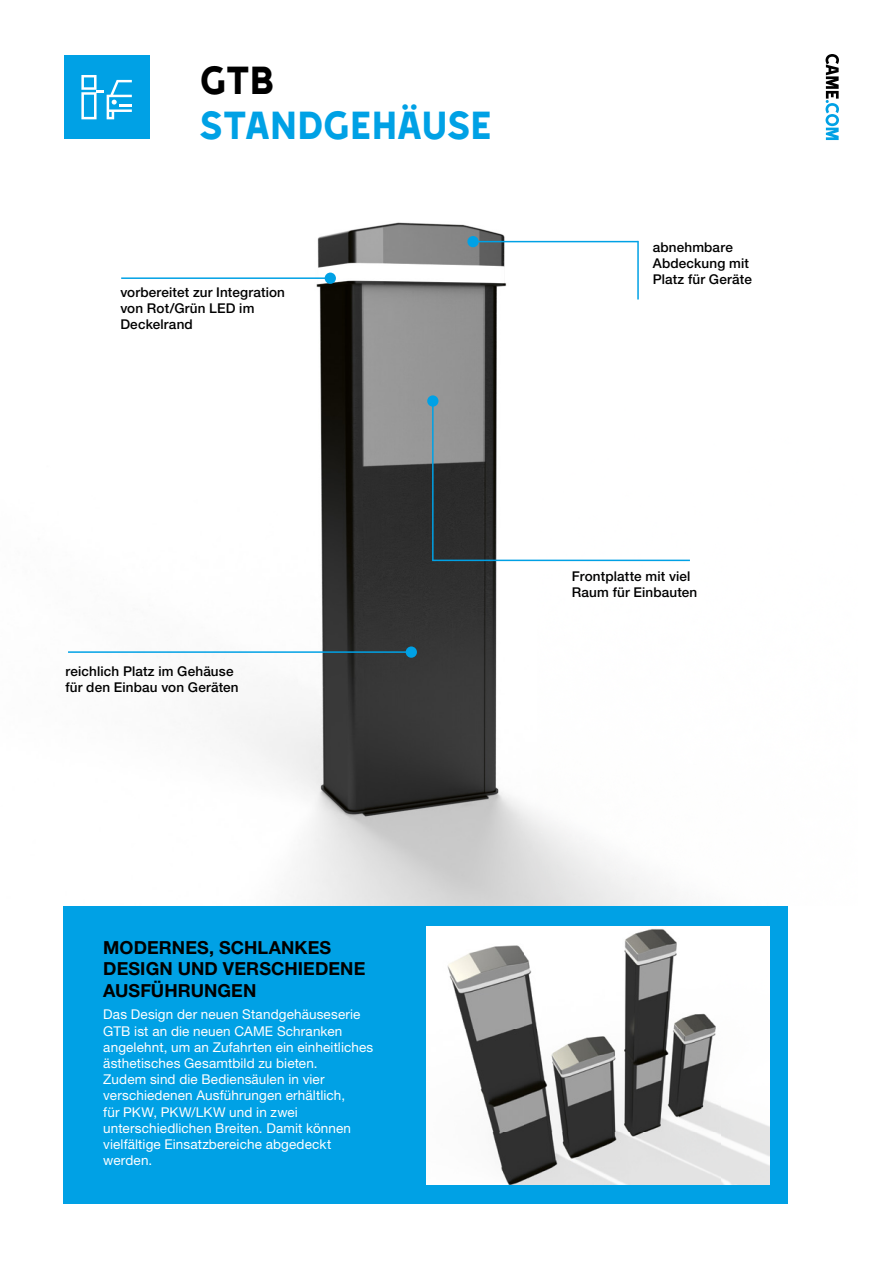
<style>
.page{position:relative;width:893px;height:1263px;background:#fff}
.page>*{position:absolute;margin:0;border:0;box-sizing:border-box;transform-origin:0 0}
.t1{font:45px "Came Type";letter-spacing:-.005em;color:#00a1e5}
.t2{font:45px "Came Type";color:#000}
.t3{font:700 18px/21.6px "Helvetica Neue LT Pro";letter-spacing:.005em;color:#000}
.t4{font:13.5px/16.2px "Helvetica Neue LT Pro";letter-spacing:.01em;color:#fff}
.t5{font:500 13.5px/16.2px "Helvetica Neue LTW1 G";letter-spacing:.01em;color:#000}
</style>
<div class="page">
<img style="left:149px;top:55px;width:689px;height:851px">
<svg style="left:825px;top:54px;width:14px;height:86px"></svg>
<div style="left:64px;top:55px;width:85px;height:84px;background:#00a1e5"></div>
<svg style="left:81px;top:75px;width:51px;height:44px"></svg>
<hr style="left:432px;top:401px;width:2px;height:159px;background:#00a1e5">
<hr style="left:432px;top:560px;width:258px;height:1px;background:#00a1e5">
<div style="left:427px;top:395px;width:11px;height:12px;background:#00a1e5;border-radius:50%"></div>
<hr style="left:68px;top:651px;width:343px;height:2px;background:#00a1e5">
<div style="left:406px;top:646px;width:11px;height:12px;background:#00a1e5;border-radius:50%"></div>
<hr style="left:121px;top:277px;width:209px;height:2px;background:#00a1e5">
<div style="left:325px;top:273px;width:11px;height:11px;background:#00a1e5;border-radius:50%"></div>
<hr style="left:473px;top:241px;width:165px;height:1px;background:#00a1e5">
<hr style="left:637px;top:241px;width:2px;height:58px;background:#00a1e5">
<div style="left:467px;top:236px;width:12px;height:11px;background:#00a1e5;border-radius:50%"></div>
<div style="left:64px;top:906px;width:724px;height:297px;background:#00a1e5"></div>
<img style="left:426px;top:927px;width:343px;height:257px">
<h1 class="t2" style="left:200px;top:56px;width:76px">GTB</h1>
<h1 class="t1" style="left:200px;top:101px;width:294px">StandGEHÄUSE</h1>
<p class="t5" style="left:120px;top:284px;width:166px">vorbereitet zur Integration von Rot/Grün LED im<br>Deckelrand</p>
<p class="t5" style="left:653px;top:239px;width:101px">abnehmbare<br>Abdeckung mit<br>Platz für Geräte</p>
<p class="t5" style="left:65px;top:663px;width:175px">reichlich Platz im Gehäuse für den Einbau von Geräten</p>
<p class="t5" style="left:572px;top:568px;width:127px">Frontplatte mit viel<br>Raum für Einbauten</p>
<h2 class="t3" style="left:103px;top:936px;width:264px">MODERNES, SCHLANKES<br>DESIGN UND VERSCHIEDENE<br>AUSFÜHRUNGEN</h2>
<p class="t4" style="left:103px;top:1006px;width:272px">Das Design der neuen Standgehäuseserie GTB ist an die neuen CAME Schranken angelehnt, um an Zufahrten ein einheitliches ästhetisches Gesamtbild zu bieten.<br>Zudem sind die Bediensäulen in vier verschiedenen Ausführungen erhältlich,<br>für PKW, PKW/LKW und in zwei unterschiedlichen Breiten. Damit können vielfältige Einsatzbereiche abgedeckt werden.</p>
</div>
